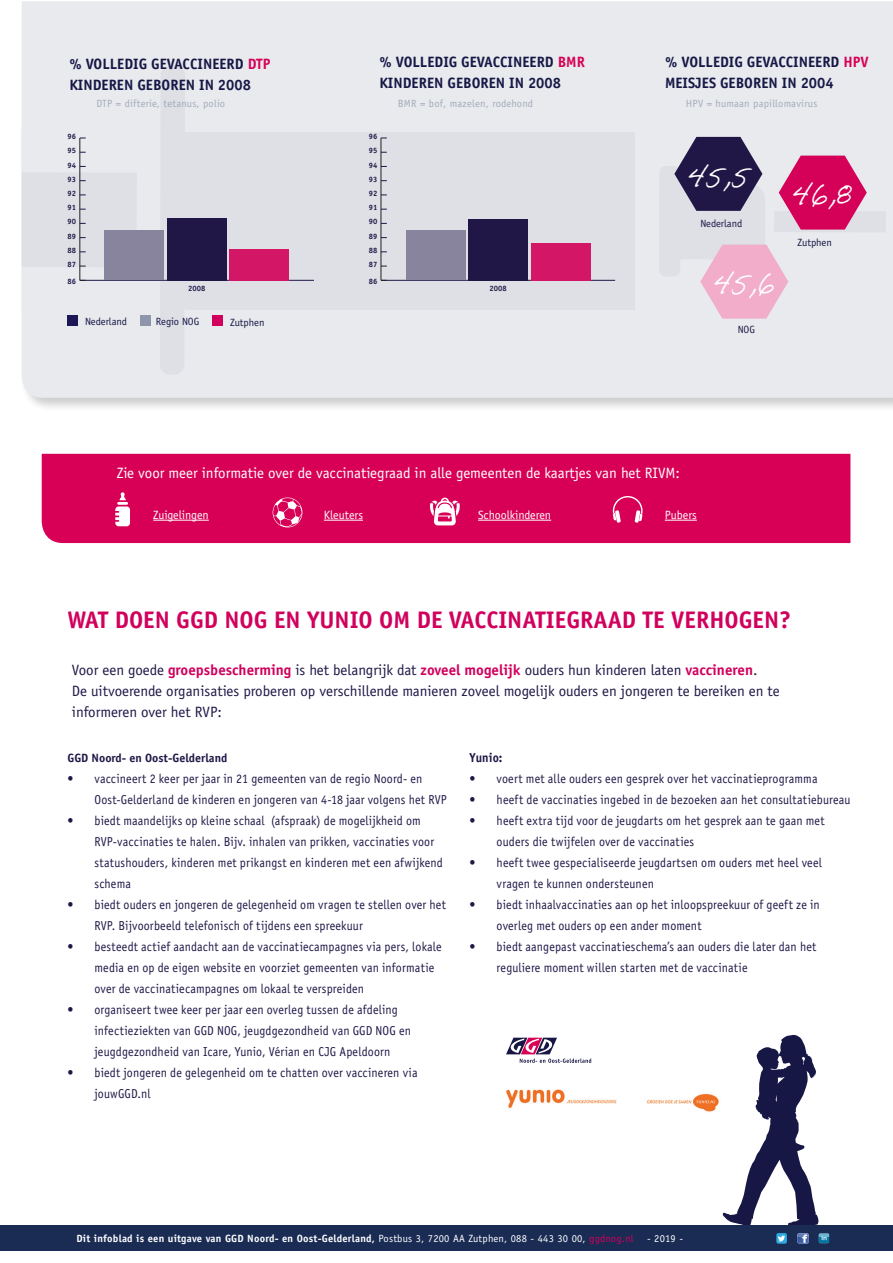
<style>
.page{position:relative;width:893px;height:1263px;background:#fff}
.page>*{position:absolute;margin:0;border:0;box-sizing:border-box;transform-origin:0 0}
.t1{font:31.5px "Adobe Handwriting Ernie";color:#fff}
.SG_KOP_01{font:700 24px "Officina Sans Std";color:#d1005d}
.SG_PLAT{font:15px/21px "Officina Sans Std";color:#201747}
.t2{font:700 15px/21px "Officina Sans Std";letter-spacing:-.005em;color:#171746}
.SG_PLAT-2{font:15px "Officina Sans Std";color:#fff}
.t3{font:12.9px/21px "Officina Sans Std";letter-spacing:.015em;color:#201747;scale:.93 1}
.SG_PLAT_01{font:700 12.9px "Officina Sans Std";letter-spacing:.01em;color:#201747;scale:.93 1}
.SG_Kenmerken{font:12px "Officina Sans Std";color:#fff}
.SG_PLAT-3{font:700 12px "Officina Sans Std";color:#201747}
.cijfers_2016{font:700 10.5px "Officina Sans Std";letter-spacing:.02em;color:#fff}
.cijfers_2016-2{font:10.5px "Officina Sans Std";letter-spacing:.02em;color:#a3abbb}
.SG_Kenmerken-2{font:10.5px "Officina Sans Std";color:#171746}
.t4{font:10.5px "Officina Sans Std";color:#201747}
.cijfers_2016-3{font:10.5px "Officina Sans Std";color:#fff}
.t5{font:700 7.65px "Officina Sans Std";color:#201747}
.s1{color:#d80056}
.s2{font-weight:700;color:#d1005d}
.s3{color:#231f20}
.s4{font-weight:400}
.s5{font-weight:400;color:#d1005d}
</style>
<div class="page">
<svg style="left:723px;top:1035px;width:95px;height:191px"></svg>
<img style="left:506px;top:1071px;width:231px;height:54px">
<svg style="left:506px;top:1038px;width:85px;height:25px"></svg>
<div style="left:19px;top:0;width:874px;height:412px;background:#231f20;opacity:.22"></div>
<div style="left:22px;top:1px;width:871px;height:397px;background:#e8eaee"></div>
<svg style="left:160px;top:65px;width:475px;height:310px;background:#e7e9ed"></svg>
<div style="left:185px;top:132px;width:450px;height:178px;background:#dee0e6"></div>
<div style="left:183px;top:146px;width:138px;height:150px;background:#dee0e6"></div>
<hr style="left:80px;top:280px;width:234px;height:1px;background:#201747">
<svg style="left:22px;top:120px;width:115px;height:200px;background:#e1e3e8"></svg>
<div style="left:230px;top:249px;width:59px;height:31px;background:#d41667"></div>
<div style="left:167px;top:218px;width:60px;height:62px;background:#201747"></div>
<div style="left:105px;top:230px;width:59px;height:50px;background:#88849d"></div>
<hr style="left:381px;top:280px;width:234px;height:1px;background:#201747">
<hr style="left:381px;top:138px;width:1px;height:142px;background:#231f20">
<div style="left:531px;top:243px;width:59px;height:37px;background:#d41667"></div>
<div style="left:468px;top:219px;width:60px;height:61px;background:#201747"></div>
<div style="left:406px;top:230px;width:59px;height:50px;background:#88849d"></div>
<div style="left:68px;top:315px;width:10px;height:11px;background:#1d1756"></div>
<div style="left:140px;top:315px;width:10px;height:11px;background:#8d96aa"></div>
<div style="left:212px;top:315px;width:11px;height:11px;background:#d1005d"></div>
<svg style="left:659px;top:137px;width:227px;height:182px;background:#cdacc2"></svg>
<div style="left:0;top:1226px;width:893px;height:25px;background:#1a2c54"></div>
<svg style="left:776px;top:1233px;width:11px;height:11px"></svg>
<svg style="left:798px;top:1233px;width:10px;height:11px"></svg>
<svg style="left:819px;top:1233px;width:10px;height:11px"></svg>
<div style="left:42px;top:454px;width:808px;height:89px;background:#d80056"></div>
<svg style="left:115px;top:492px;width:15px;height:34px"></svg>
<hr style="left:153px;top:520px;width:56px;height:1px;background:#fff">
<svg style="left:273px;top:497px;width:29px;height:30px"></svg>
<hr style="left:324px;top:520px;width:39px;height:1px;background:#fff">
<svg style="left:430px;top:498px;width:30px;height:27px"></svg>
<hr style="left:478px;top:520px;width:73px;height:1px;background:#fff">
<svg style="left:613px;top:496px;width:30px;height:27px"></svg>
<hr style="left:665px;top:520px;width:32px;height:1px;background:#fff">
<p class="t2" style="left:69px;top:53px;width:203px">% VOLLEDIG GEVACCINEERD <span class="s1">DTP</span></p>
<p class="t2" style="left:69px;top:74px;width:183px">KINDEREN GEBOREN IN 2008</p>
<p class="t2" style="left:379px;top:51px;width:207px">% VOLLEDIG GEVACCINEERD <span class="s1">BMR</span></p>
<p class="t2" style="left:379px;top:72px;width:183px">KINDEREN GEBOREN IN 2008</p>
<p class="t2" style="left:665px;top:51px;width:205px">% VOLLEDIG GEVACCINEERD <span class="s1">HPV<br></span>MEISJES GEBOREN IN 2004</p>
<p class="cijfers_2016-2" style="left:97px;top:98px;width:130px">DTP = difterie, tetanus, polio</p>
<p class="cijfers_2016-2" style="left:398px;top:98px;width:137px">BMR = bof, mazelen, rodehond</p>
<p class="cijfers_2016-2" style="left:686px;top:98px;width:133px">HPV = humaan papillomavirus</p>
<p class="t5" style="left:68px;top:132px;width:10px">96</p>
<p class="t5" style="left:369px;top:132px;width:10px">96</p>
<p class="t5" style="left:68px;top:146px;width:10px">95</p>
<p class="t5" style="left:369px;top:146px;width:10px">95</p>
<p class="t5" style="left:68px;top:160px;width:10px">94</p>
<p class="t5" style="left:369px;top:160px;width:10px">94</p>
<p class="t5" style="left:68px;top:174px;width:10px">93</p>
<p class="t5" style="left:369px;top:174px;width:10px">93</p>
<p class="t5" style="left:68px;top:189px;width:10px">92</p>
<p class="t5" style="left:369px;top:189px;width:10px">92</p>
<p class="t5" style="left:68px;top:203px;width:10px">91</p>
<p class="t5" style="left:369px;top:203px;width:10px">91</p>
<p class="t1" style="left:688px;top:156px;width:62px">45,5</p>
<p class="t1" style="left:792px;top:175px;width:61px">46,8</p>
<p class="t5" style="left:68px;top:217px;width:10px">90</p>
<p class="t5" style="left:369px;top:217px;width:10px">90</p>
<p class="t4" style="left:700px;top:218px;width:44px">Nederland</p>
<p class="t5" style="left:68px;top:231px;width:10px">89</p>
<p class="t5" style="left:68px;top:246px;width:10px">88</p>
<p class="t5" style="left:369px;top:231px;width:10px">89</p>
<p class="t5" style="left:369px;top:246px;width:10px">88</p>
<p class="SG_Kenmerken-2" style="left:798px;top:236px;width:36px">Zutphen</p>
<p class="t5" style="left:68px;top:260px;width:10px">87</p>
<p class="t5" style="left:369px;top:260px;width:10px">87</p>
<p class="t5" style="left:68px;top:277px;width:10px">86</p>
<p class="t5" style="left:188px;top:283px;width:19px">2008</p>
<p class="t5" style="left:369px;top:277px;width:10px">86</p>
<p class="t5" style="left:489px;top:283px;width:19px">2008</p>
<p class="t1" style="left:713px;top:264px;width:62px">45,6</p>
<p class="SG_Kenmerken-2" style="left:85px;top:315px;width:44px">Nederland</p>
<p class="SG_Kenmerken-2" style="left:156px;top:315px;width:45px">Regio NOG</p>
<p class="SG_Kenmerken-2" style="left:230px;top:316px;width:36px">Zutphen</p>
<p class="t4" style="left:738px;top:324px;width:19px">NOG</p>
<p class="SG_PLAT-2" style="left:117px;top:464px;width:565px">Zie voor meer informatie over de vaccinatiegraad in alle gemeenten de kaartjes van het RIVM:</p>
<p class="SG_Kenmerken" style="left:153px;top:508px;width:57px">Zuigelingen</p>
<p class="SG_Kenmerken" style="left:324px;top:508px;width:41px">Kleuters</p>
<p class="SG_Kenmerken" style="left:478px;top:508px;width:75px">Schoolkinderen</p>
<p class="SG_Kenmerken" style="left:665px;top:508px;width:34px">Pubers</p>
<p class="SG_KOP_01" style="left:68px;top:605px;width:725px">WAT DOEN GGD NOG EN YUNIO OM DE VACCINATIEGRAAD TE VERHOGEN?</p>
<p class="SG_PLAT" style="left:72px;top:660px;width:687px">Voor een goede <span class="s2">groepsbescherming</span> is het belangrijk dat <span class="s2">zoveel mogelijk</span> ouders hun kinderen laten <span class="s2">vaccineren</span><span class="s3">.</span></p>
<p class="SG_PLAT" style="left:72px;top:681px;width:709px">De uitvoerende organisaties proberen op verschillende manieren zoveel mogelijk ouders en jongeren te bereiken en te informeren over het RVP:</p>
<p class="SG_PLAT-3" style="left:68px;top:750px;width:161px">GGD Noord- en Oost-Gelderland</p>
<p class="t3" style="left:94px;top:768px;width:380px;text-indent:-27px">• vaccineert 2 keer per jaar in 21 gemeenten van de regio Noord- en<br>Oost-Gelderland de kinderen en jongeren van 4-18 jaar volgens het RVP</p>
<p class="t3" style="left:94px;top:810px;width:376px;text-indent:-27px">• biedt maandelijks op kleine schaal (afspraak) de mogelijkheid om RVP-vaccinaties te halen. Bijv. inhalen van prikken, vaccinaties voor statushouders, kinderen met prikangst en kinderen met een afwijkend schema</p>
<p class="t3" style="left:94px;top:894px;width:379px;text-indent:-27px">• biedt ouders en jongeren de gelegenheid om vragen te stellen over het<br>RVP. Bijvoorbeeld telefonisch of tijdens een spreekuur</p>
<p class="t3" style="left:94px;top:936px;width:375px;text-indent:-27px">• besteedt actief aandacht aan de vaccinatiecampagnes via pers, lokale media en op de eigen website en voorziet gemeenten van informatie over de vaccinatiecampagnes om lokaal te verspreiden</p>
<p class="t3" style="left:94px;top:999px;width:342px;text-indent:-27px">• organiseert twee keer per jaar een overleg tussen de afdeling infectieziekten van GGD NOG, jeugdgezondheid van GGD NOG en jeugdgezondheid van Icare, Yunio, Vérian en CJG Apeldoorn</p>
<p class="t3" style="left:94px;top:1062px;width:349px;text-indent:-27px">• biedt jongeren de gelegenheid om te chatten over vaccineren via jouwGGD.nl</p>
<p class="SG_PLAT_01" style="left:470px;top:749px;width:37px">Yunio:</p>
<p class="t3" style="left:470px;top:768px;width:376px">• voert met alle ouders een gesprek over het vaccinatieprogramma</p>
<p class="t3" style="left:470px;top:789px;width:411px">• heeft de vaccinaties ingebed in de bezoeken aan het consultatiebureau</p>
<p class="t3" style="left:497px;top:810px;width:354px;text-indent:-27px">• heeft extra tijd voor de jeugdarts om het gesprek aan te gaan met ouders die twijfelen over de vaccinaties</p>
<p class="t3" style="left:497px;top:852px;width:351px;text-indent:-27px">• heeft twee gespecialiseerde jeugdartsen om ouders met heel veel vragen te kunnen ondersteunen</p>
<p class="t3" style="left:497px;top:894px;width:349px;text-indent:-27px">• biedt inhaalvaccinaties aan op het inloopspreekuur of geeft ze in overleg met ouders op een ander moment</p>
<p class="t3" style="left:497px;top:936px;width:345px;text-indent:-27px">• biedt aangepast vaccinatieschema’s aan ouders die later dan het reguliere moment willen starten met de vaccinatie</p>
<p class="cijfers_2016" style="left:77px;top:1232px;width:558px">Dit infoblad is een uitgave van GGD Noord- en Oost-Gelderland, <span class="s4">Postbus 3, 7200 AA Zutphen, 088 - 443 30 00,</span> <span class="s5">ggdnog.nl</span></p>
<p class="cijfers_2016-3" style="left:647px;top:1232px;width:38px">- 2019 -</p>
</div>
